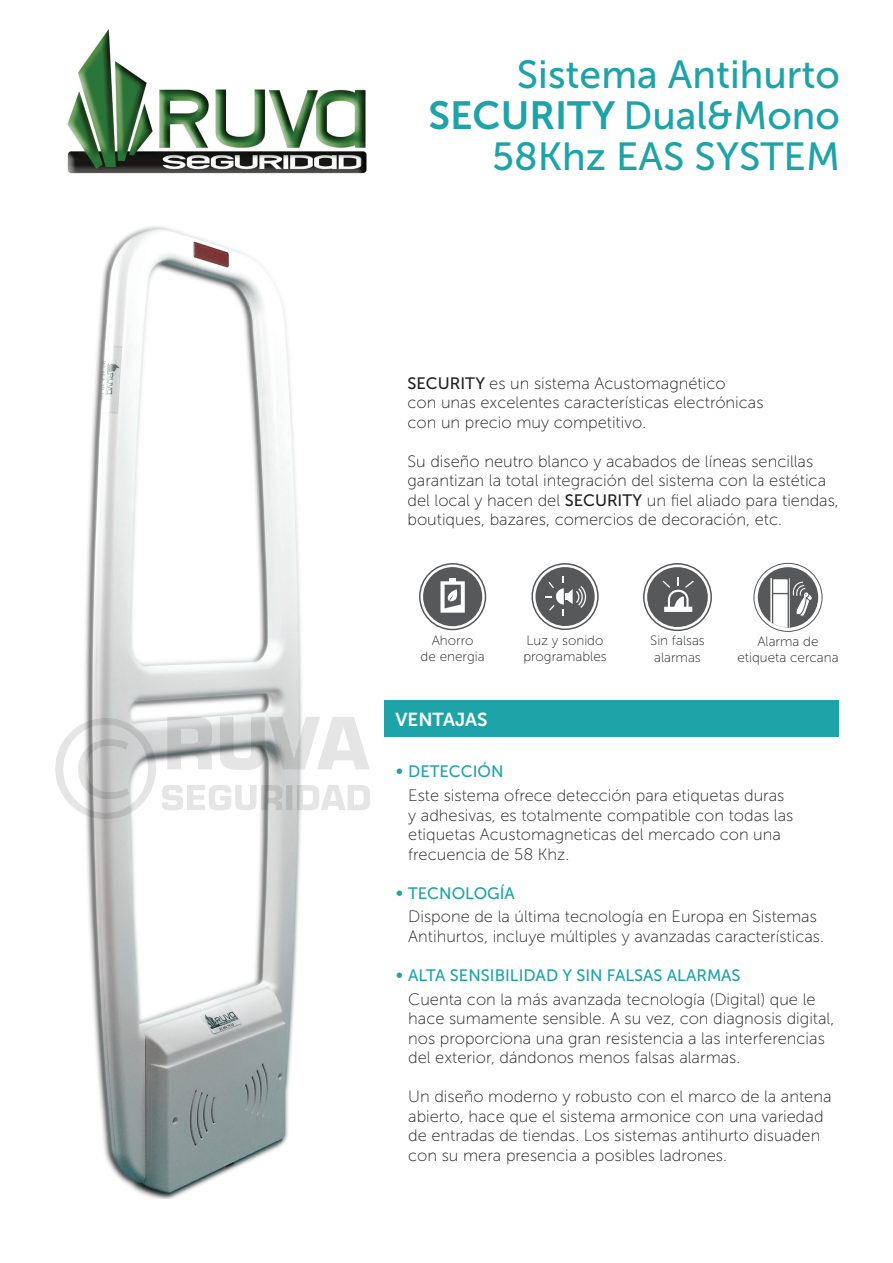
<style>
.page{position:relative;width:893px;height:1263px;background:#fff}
.page>*{position:absolute;margin:0;border:0;box-sizing:border-box;transform-origin:0 0}
.t1{font:39.15px/41.1px "Museo Sans 500";color:#1ea3a8;text-align:right}
.t2{font:18.75px "Museo Sans 700";color:#fff}
.t3{font:16.5px/19.5px "Museo Sans 100";color:#231f20}
.t4{font:16.5px "Museo Sans 500";color:#1ea3a8}
.t5{font:13.5px/16.2px "Museo Sans 100";color:#231f20;text-align:center}
.s1{font-family:"Museo Sans 700"}
.s2{font-family:"Museo Sans 500"}
.s3{font-family:"Museo Sans 100"}
</style>
<div class="page">
<img style="left:67px;top:29px;width:300px;height:145px">
<img style="left:85px;top:226px;width:217px;height:972px">
<div style="left:385px;top:701px;width:454px;height:36px;background:#1ea3a8"></div>
<div style="left:423px;top:567px;width:59px;height:59px;background:#57585a;border-radius:50%"></div>
<div style="left:419px;top:563px;width:67px;height:67px;border:2px solid #57585a;border-radius:50%"></div>
<svg style="left:440px;top:578px;width:25px;height:35px"></svg>
<div style="left:535px;top:567px;width:60px;height:59px;background:#57585a;border-radius:50%"></div>
<div style="left:531px;top:563px;width:68px;height:67px;border:2px solid #57585a;border-radius:50%"></div>
<svg style="left:545px;top:576px;width:41px;height:40px"></svg>
<div style="left:647px;top:567px;width:61px;height:60px;background:#57585a;border-radius:50%"></div>
<div style="left:643px;top:563px;width:69px;height:68px;border:2px solid #57585a;border-radius:50%"></div>
<svg style="left:662px;top:577px;width:32px;height:35px"></svg>
<div style="left:758px;top:567px;width:60px;height:60px;background:#57585a;border-radius:50%"></div>
<div style="left:754px;top:563px;width:68px;height:69px;border:1px solid #57585a;border-radius:50%"></div>
<svg style="left:768px;top:576px;width:45px;height:51px"></svg>
<img style="left:55px;top:696px;width:330px;height:138px">
<h1 class="t1" style="left:429px;top:54px;width:413px">SISTEMA ANTIHURTO<br><span class="s1">SECURITY</span> DUAL&amp;MONO<br>58KHZ EAS SYSTE M</h1>
<p class="t3" style="left:407px;top:373px;width:358px"><span class="s2">SECURITY</span> es un sistema Acustomagnético<br>con unas excelentes características electrónicas con un precio muy competitivo.</p>
<p class="t3" style="left:407px;top:451px;width:433px">Su diseño neutro blanco y acabados de líneas sencillas garantizan la total integración del sistema con la estética del local y hacen del <span class="s2">SECURITY</span> un fiel aliado para tiendas, boutiques, bazares, comercios de decoración, etc.</p>
<p class="t5" style="left:421px;top:632px;width:65px">Ahorro<br>de energia</p>
<p class="t5" style="left:523px;top:633px;width:85px;text-align:left">Luz y sonido programables</p>
<p class="t5" style="left:650px;top:633px;width:56px;text-align:left">Sin falsas alarmas</p>
<p class="t5" style="left:737px;top:633px;width:103px">Alarma de etiqueta cercana</p>
<p class="t2" style="left:395px;top:709px;width:92px">VENTAJAS</p>
<p class="t4" style="left:395px;top:763px;width:110px"><span class="s3">∞</span> DETECCIÓN</p>
<p class="t3" style="left:408px;top:786px;width:387px">Este sistema ofrece detección para etiquetas duras y adhesivas, es totalmente compatible con todas las etiquetas Acustomagneticas del mercado con una frecuencia de 58 Khz.</p>
<p class="t4" style="left:395px;top:884px;width:119px"><span class="s3">∞</span> TECNOLOGÍA</p>
<p class="t3" style="left:408px;top:907px;width:417px">Dispone de la última tecnología en Europa en Sistemas<br>Antihurtos, incluye múltiples y avanzadas características.</p>
<p class="t4" style="left:395px;top:966px;width:140px"><span class="s3">∞</span> ALTA SENSIBILIDAD</p>
<p class="t4" style="left:562px;top:966px;width:82px">Y SIN FALSAS</p>
<p class="t4" style="left:667px;top:966px;width:52px">ALARMAS</p>
<p class="t3" style="left:408px;top:989px;width:428px">Cuenta con la más avanzada tecnología (Digital) que le hace sumamente sensible. A su vez, con diagnosis digital, nos proporciona una gran resistencia a las interferencias del exterior, dándonos menos falsas alarmas.</p>
<p class="t3" style="left:408px;top:1087px;width:425px">Un diseño moderno y robusto con el marco de la antena abierto, hace que el sistema armonice con una variedad de entradas de tiendas. Los sistemas antihurto disuaden con su mera presencia a posibles ladrones.</p>
</div>
